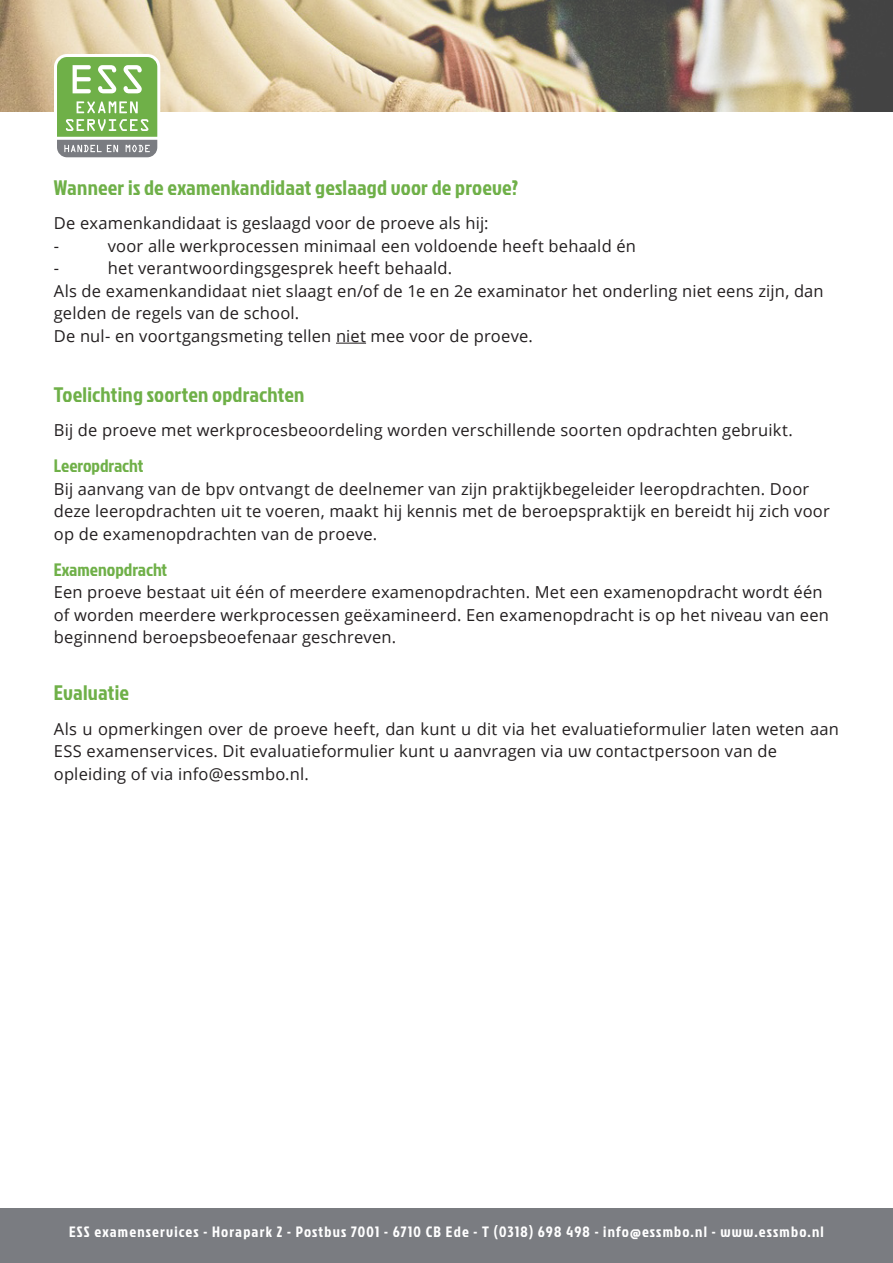
<style>
.page{position:relative;width:893px;height:1263px;background:#fff}
.page>*{position:absolute;margin:0;border:0;box-sizing:border-box;transform-origin:0 0}
.Titel{font:21px "Jockey One";letter-spacing:.01em;color:#6fb048}
.Titel2{font:18px "Jockey One";color:#6fb048}
.tekst{font:16.5px/22.5px "Open Sans";letter-spacing:.01em;color:#231f20}
.t1{font:15px "Jockey One";letter-spacing:.08em;color:#fff}
</style>
<div class="page">
<img style="left:0;top:0;width:893px;height:112px">
<svg style="left:54px;top:54px;width:106px;height:104px"></svg>
<div style="left:0;top:1209px;width:893px;height:54px;background:#7a7c81"></div>
<hr style="left:336px;top:343px;width:30px;height:1px;background:#231f20">
<p class="Titel" style="left:54px;top:172px;width:466px">Wanneer is de examenkandidaat geslaagd voor de proeve?</p>
<p class="tekst" style="left:54px;top:212px;width:436px">De examenkandidaat is geslaagd voor de proeve als hij:</p>
<p class="tekst" style="left:54px;top:234px;width:7px">-</p>
<p class="tekst" style="left:108px;top:234px;width:530px">voor alle werkprocessen minimaal een voldoende heeft behaald én</p>
<p class="tekst" style="left:54px;top:257px;width:7px">-</p>
<p class="tekst" style="left:108px;top:257px;width:346px">het verantwoordingsgesprek heeft behaald.</p>
<p class="tekst" style="left:54px;top:279px;width:771px">Als de examenkandidaat niet slaagt en/of de 1e en 2e examinator het onderling niet eens zijn, dan gelden de regels van de school.</p>
<p class="tekst" style="left:54px;top:324px;width:480px">De nul- en voortgangsmeting tellen niet mee voor de proeve.</p>
<p class="Titel" style="left:54px;top:379px;width:252px">Toelichting soorten opdrachten</p>
<p class="tekst" style="left:54px;top:419px;width:740px">Bij de proeve met werkprocesbeoordeling worden verschillende soorten opdrachten gebruikt.</p>
<p class="Titel2" style="left:54px;top:453px;width:91px">Leeropdracht</p>
<p class="tekst" style="left:54px;top:477px;width:777px">Bij aanvang van de bpv ontvangt de deelnemer van zijn praktijkbegeleider leeropdrachten. Door deze leeropdrachten uit te voeren, maakt hij kennis met de beroepspraktijk en bereidt hij zich voor op de examenopdrachten van de proeve.</p>
<p class="Titel2" style="left:54px;top:556px;width:115px">Examenopdracht</p>
<p class="tekst" style="left:54px;top:581px;width:777px">Een proeve bestaat uit één of meerdere examenopdrachten. Met een examenopdracht wordt één of worden meerdere werkprocessen geëxamineerd. Een examenopdracht is op het niveau van een beginnend beroepsbeoefenaar geschreven.</p>
<p class="Titel" style="left:54px;top:678px;width:77px">Evaluatie</p>
<p class="tekst" style="left:54px;top:717px;width:786px">Als u opmerkingen over de proeve heeft, dan kunt u dit via het evaluatieformulier laten weten aan<br>ESS examenservices. Dit evaluatieformulier kunt u aanvragen via uw contactpersoon van de</p>
<p class="tekst" style="left:54px;top:762px;width:257px">opleiding of via info@essmbo.nl.</p>
<p class="t1" style="left:69px;top:1220px;width:756px">ESS examenservices - Horapark 2 - Postbus 7001 - 6710 CB Ede - T (0318) 698 498 - info@essmbo.nl - www.essmbo.nl</p>
</div>
